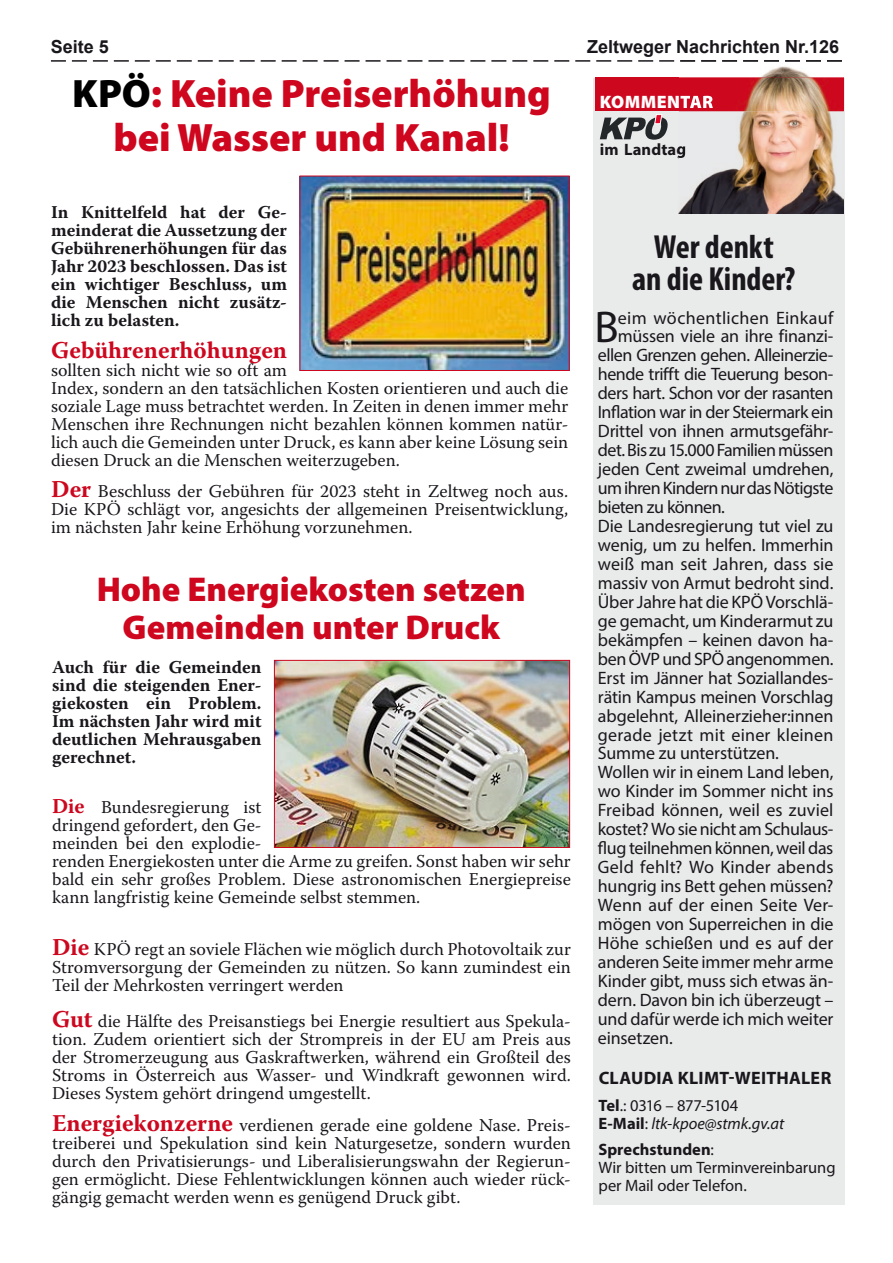
<style>
.page{position:relative;width:893px;height:1263px;background:#fff}
.page>*{position:absolute;margin:0;border:0;box-sizing:border-box;transform-origin:0 0}
.t1{font:44.7px "Myriad Pro";color:#1a171c}
.t2{font:900 39.75px/43.8px "Myriad Pro";color:#ce061e;text-align:center}
.t3{font:900 34.5px/38px "Myriad Pro";color:#ce061e;text-align:center}
.t4{font:700 condensed 33.45px/32px "Myriad Pro";color:#1a171c;text-align:center}
.t5{font:700 24px "Warnock Pro";color:#cd071e}
.t6{font:18px/18px "Warnock Pro";color:#1a171c;text-align:justify}
.t7{font:18px "Myriad Pro";letter-spacing:-.01em;color:#1a171c}
.t8{font:700 18px/18px "Warnock Pro";color:#1a171c;text-align:justify}
.t9{font:18px "Myriad Pro";letter-spacing:-.03em;color:#1a171c}
.t10{font:18px "Myriad Pro";letter-spacing:.015em;color:#1a171c}
.t11{font:18px "Myriad Pro";letter-spacing:.01em;color:#1a171c}
.t12{font:700 18px "Arial";color:#1a171c}
.t13{font:18px "Myriad Pro";letter-spacing:-.035em;color:#1a171c}
.t14{font:18px "Myriad Pro";letter-spacing:.02em;color:#1a171c}
.t15{font:700 18px "Myriad Pro";letter-spacing:.015em;color:#1a171c}
.t16{font:900 18px "Myriad Pro";letter-spacing:.015em;color:#fff}
.t17{font:16.5px/18px "Myriad Pro";letter-spacing:-.005em;color:#1a171c}
.t18{font:italic 16.5px/18px "Myriad Pro";letter-spacing:-.005em;color:#1a171c}
.t19{font:700 16.5px "Myriad Pro";letter-spacing:.01em;color:#1a171c}
.s1{color:#010000}
.s2{font-weight:700;font-size:24px;color:#cd071e}
.s3{font-weight:700;font-size:21px;color:#cd071e}
.s4{font-weight:700;font-style:normal}
.s5{font-style:normal}
.s6{font-weight:700}
</style>
<div class="page">
<svg style="left:51px;top:60px;width:15px;height:2px"></svg>
<svg style="left:72px;top:60px;width:15px;height:2px"></svg>
<svg style="left:93px;top:60px;width:15px;height:2px"></svg>
<svg style="left:114px;top:60px;width:15px;height:2px"></svg>
<svg style="left:135px;top:60px;width:15px;height:2px"></svg>
<svg style="left:156px;top:60px;width:15px;height:2px"></svg>
<svg style="left:177px;top:60px;width:15px;height:2px"></svg>
<svg style="left:198px;top:60px;width:15px;height:2px"></svg>
<svg style="left:219px;top:60px;width:15px;height:2px"></svg>
<svg style="left:240px;top:60px;width:15px;height:2px"></svg>
<svg style="left:261px;top:60px;width:15px;height:2px"></svg>
<svg style="left:282px;top:60px;width:15px;height:2px"></svg>
<svg style="left:303px;top:60px;width:15px;height:2px"></svg>
<svg style="left:324px;top:60px;width:15px;height:2px"></svg>
<svg style="left:345px;top:60px;width:15px;height:2px"></svg>
<svg style="left:366px;top:60px;width:35px;height:2px"></svg>
<svg style="left:407px;top:60px;width:15px;height:2px"></svg>
<svg style="left:428px;top:60px;width:15px;height:2px"></svg>
<svg style="left:449px;top:60px;width:15px;height:2px"></svg>
<svg style="left:470px;top:60px;width:15px;height:2px"></svg>
<svg style="left:491px;top:60px;width:15px;height:2px"></svg>
<svg style="left:512px;top:60px;width:15px;height:2px"></svg>
<svg style="left:533px;top:60px;width:15px;height:2px"></svg>
<svg style="left:554px;top:60px;width:15px;height:2px"></svg>
<svg style="left:575px;top:60px;width:15px;height:2px"></svg>
<svg style="left:596px;top:60px;width:15px;height:2px"></svg>
<svg style="left:617px;top:60px;width:15px;height:2px"></svg>
<svg style="left:638px;top:60px;width:15px;height:2px"></svg>
<svg style="left:659px;top:60px;width:15px;height:2px"></svg>
<img style="left:302px;top:178px;width:265px;height:191px">
<img style="left:276px;top:662px;width:292px;height:184px">
<div style="left:274px;top:660px;width:296px;height:188px;border:1px solid #ce061e"></div>
<div style="left:594px;top:78px;width:251px;height:1126px;background:#e9eaea"></div>
<svg style="left:600px;top:114px;width:68px;height:26px"></svg>
<div style="left:595px;top:78px;width:249px;height:33px;background:#cd071e"></div>
<img style="left:679px;top:66px;width:165px;height:147px">
<img style="left:680px;top:60px;width:162px;height:2px">
<img style="left:679px;top:143px;width:6px;height:15px">
<img style="left:679px;top:96px;width:34px;height:12px">
<p class="t12" style="left:51px;top:35px;width:60px">Seite 5</p>
<p class="t12" style="left:587px;top:35px;width:254px">Zeltweger Nachrichten Nr.126</p>
<h2 class="t2" style="left:72px;top:70px;width:480px"><span class="s1">KPÖ</span>: Keine Preiserhöhung bei Wasser und Kanal!</h2>
<p class="t8" style="left:51px;top:203px;width:237px">In Knittelfeld hat der Ge&shy;meinderat die Aussetzung der Gebührenerhöhungen für das Jahr 2023 beschlossen. Das ist ein wichtiger Beschluss, um die Menschen nicht zusätz&shy;lich zu belasten.</p>
<h3 class="t5" style="left:51px;top:336px;width:238px">Gebührenerhöhungen</h3>
<p class="t6" style="left:51px;top:361px;width:519px;text-align:left">sollten sich nicht wie so oft am<br>Index, sondern an den tatsächlichen Kosten orientieren und auch die soziale Lage muss betrachtet werden. In Zeiten in denen immer mehr Menschen ihre Rechnungen nicht bezahlen können kommen natür&shy;lich auch die Gemeinden unter Druck, es kann aber keine Lösung sein diesen Druck an die Menschen weiterzugeben.</p>
<p class="t6" style="left:51px;top:482px;width:519px"><span class="s2">Der</span> Beschluss der Gebühren für 2023 steht in Zeltweg noch aus.<br>Die KPÖ schlägt vor, angesichts der allgemeinen Preisentwicklung, im nächsten Jahr keine Erhöhung vorzunehmen.</p>
<h3 class="t3" style="left:97px;top:569px;width:431px">Hohe Energiekosten setzen<br>Gemeinden unter Druck</h3>
<p class="t8" style="left:52px;top:658px;width:211px">Auch für die Gemeinden sind die steigenden Ener&shy;giekosten ein Problem.<br>Im nächsten Jahr wird mit deutlichen Mehrausgaben gerechnet.</p>
<p class="t6" style="left:52px;top:797px;width:520px;text-align:left"><span class="s3">Die</span> Bundesregierung ist<br>dringend gefordert, den Ge-<br>meinden bei den explodie-<br>renden Energiekosten unter die Arme zu greifen. Sonst haben wir sehr bald ein sehr großes Problem. Diese astronomischen Energiepreise kann langfristig keine Gemeinde selbst stemmen.</p>
<p class="t6" style="left:52px;top:940px;width:520px"><span class="s2">Die</span> KPÖ regt an soviele Flächen wie möglich durch Photovoltaik zur Stromversorgung der Gemeinden zu nützen. So kann zumindest ein Teil der Mehrkosten verringert werden</p>
<p class="t6" style="left:52px;top:1012px;width:520px"><span class="s2">Gut</span> die Hälfte des Preisanstiegs bei Energie resultiert aus Spekula&shy;tion. Zudem orientiert sich der Strompreis in der EU am Preis aus der Stromerzeugung aus Gaskraftwerken, während ein Großteil des Stroms in Österreich aus Wasser- und Windkraft gewonnen wird.<br>Dieses System gehört dringend umgestellt.</p>
<p class="t6" style="left:52px;top:1115px;width:520px"><span class="s2">Energiekonzerne</span> verdienen gerade eine goldene Nase. Preis&shy;treiberei und Spekulation sind kein Naturgesetze, sondern wurden durch den Privatisierungs- und Liberalisierungswahn der Regierun&shy;gen ermöglicht. Diese Fehlentwicklungen können auch wieder rück&shy;gängig gemacht werden wenn es genügend Druck gibt.</p>
<p class="t16" style="left:600px;top:90px;width:115px">KOMMENTAR</p>
<p class="t19" style="left:600px;top:138px;width:88px">im Landtag</p>
<h3 class="t4" style="left:632px;top:230px;width:165px">Wer denkt<br>an die Kinder?</h3>
<h1 class="t1" style="left:594px;top:299px;width:26px">B</h1>
<p class="t14" style="left:618px;top:307px;width:217px">eim wöchentlichen Einkauf</p>
<p class="t7" style="left:618px;top:325px;width:217px">müssen viele an ihre finanzi-</p>
<p class="t7" style="left:598px;top:344px;width:237px">ellen Grenzen gehen. Alleinerzie-</p>
<p class="t7" style="left:598px;top:363px;width:237px">hende trifft die Teuerung beson-</p>
<p class="t7" style="left:598px;top:382px;width:237px">ders hart. Schon vor der rasanten</p>
<p class="t9" style="left:598px;top:401px;width:237px">Inflation war in der Steiermark ein</p>
<p class="t7" style="left:598px;top:420px;width:237px">Drittel von ihnen armutsgefähr-</p>
<p class="t9" style="left:598px;top:439px;width:237px">det. Bis zu 15.000 Familien müssen</p>
<p class="t7" style="left:598px;top:458px;width:237px">jeden Cent zweimal umdrehen,</p>
<p class="t13" style="left:598px;top:477px;width:237px">um ihren Kindern nur das Nötigste</p>
<p class="t7" style="left:598px;top:496px;width:129px">bieten zu können.</p>
<p class="t7" style="left:598px;top:515px;width:237px">Die Landesregierung tut viel zu</p>
<p class="t7" style="left:598px;top:534px;width:237px">wenig, um zu helfen. Immerhin</p>
<p class="t7" style="left:598px;top:553px;width:237px">weiß man seit Jahren, dass sie</p>
<p class="t7" style="left:598px;top:572px;width:237px">massiv von Armut bedroht sind.</p>
<p class="t7" style="left:598px;top:590px;width:237px">Über Jahre hat die KPÖ Vorschlä-</p>
<p class="t7" style="left:598px;top:609px;width:237px">ge gemacht, um Kinderarmut zu</p>
<p class="t7" style="left:598px;top:628px;width:237px">bekämpfen – keinen davon ha-</p>
<p class="t7" style="left:598px;top:647px;width:237px">ben ÖVP und SPÖ angenommen.</p>
<p class="t7" style="left:598px;top:666px;width:237px">Erst im Jänner hat Soziallandes-</p>
<p class="t7" style="left:598px;top:685px;width:237px">rätin Kampus meinen Vorschlag</p>
<p class="t7" style="left:598px;top:704px;width:237px">abgelehnt, Alleinerzieher:innen</p>
<p class="t10" style="left:598px;top:723px;width:237px">gerade jetzt mit einer kleinen</p>
<p class="t7" style="left:598px;top:742px;width:183px">Summe zu unterstützen.</p>
<p class="t7" style="left:598px;top:761px;width:237px">Wollen wir in einem Land leben,</p>
<p class="t7" style="left:598px;top:780px;width:237px">wo Kinder im Sommer nicht ins</p>
<p class="t11" style="left:598px;top:799px;width:237px">Freibad können, weil es zuviel</p>
<p class="t7" style="left:598px;top:818px;width:237px">kostet? Wo sie nicht am Schulaus-</p>
<p class="t7" style="left:598px;top:837px;width:237px">flug teilnehmen können, weil das</p>
<p class="t10" style="left:598px;top:856px;width:237px">Geld fehlt? Wo Kinder abends</p>
<p class="t7" style="left:598px;top:875px;width:237px">hungrig ins Bett gehen müssen?</p>
<p class="t11" style="left:598px;top:894px;width:237px">Wenn auf der einen Seite Ver-</p>
<p class="t7" style="left:598px;top:913px;width:237px">mögen von Superreichen in die</p>
<p class="t7" style="left:598px;top:932px;width:237px">Höhe schießen und es auf der</p>
<p class="t7" style="left:598px;top:951px;width:237px">anderen Seite immer mehr arme</p>
<p class="t7" style="left:598px;top:970px;width:237px">Kinder gibt, muss sich etwas än-</p>
<p class="t7" style="left:598px;top:989px;width:237px">dern. Davon bin ich überzeugt –</p>
<p class="t7" style="left:598px;top:1008px;width:237px">und dafür werde ich mich weiter</p>
<p class="t7" style="left:598px;top:1027px;width:76px">einsetzen.</p>
<p class="t15" style="left:599px;top:1066px;width:234px">CLAUDIA KLIMT-WEITHALER</p>
<p class="t18" style="left:598px;top:1096px;width:187px"><span class="s4">Tel</span><span class="s5">.: 0316 – 877-5104<br></span><span class="s4">E-Mail</span><span class="s5">:</span> ltk-kpoe@stmk.gv.at</p>
<p class="t17" style="left:598px;top:1140px;width:239px"><span class="s6">Sprechstunden</span>:<br>Wir bitten um Terminvereinbarung per Mail oder Telefon.</p>
</div>
